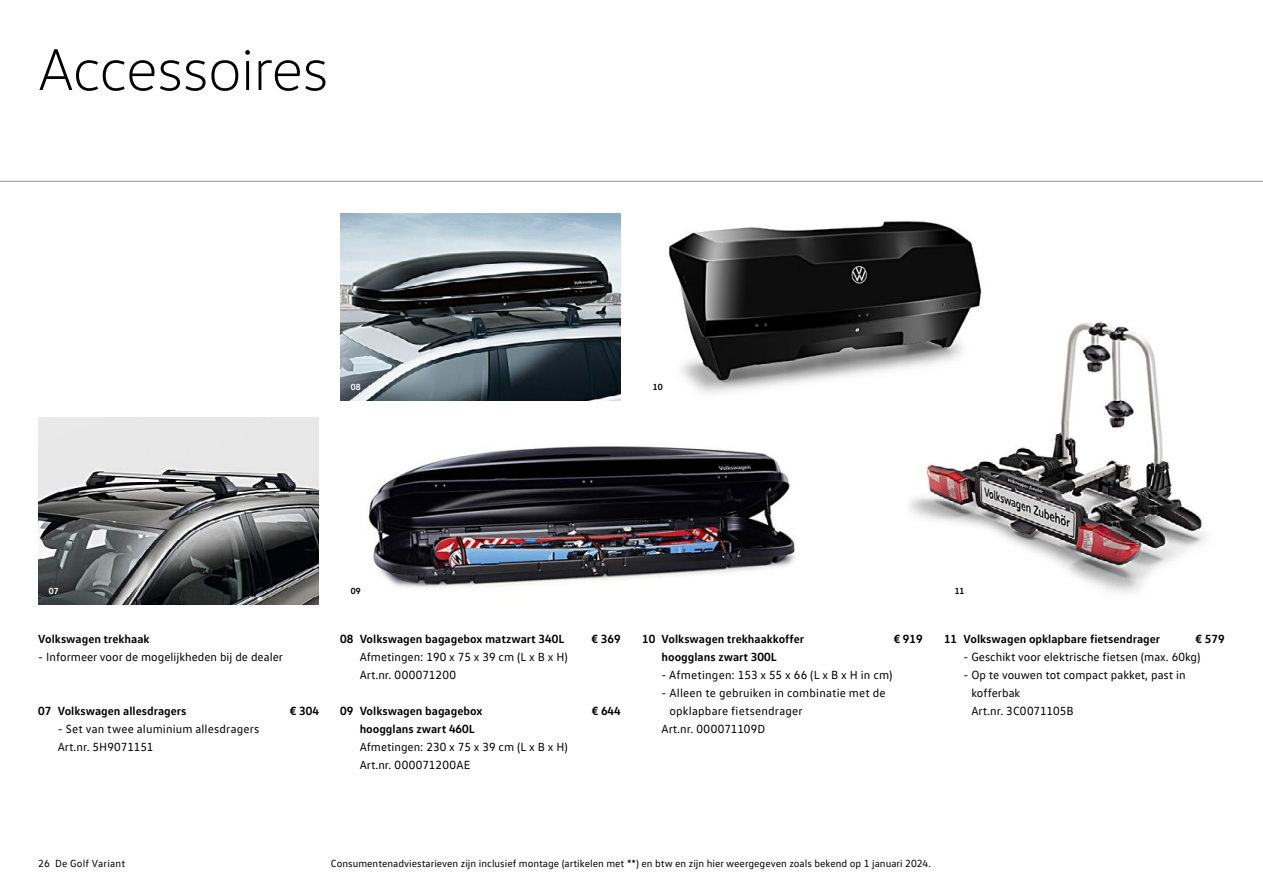
<style>
.page{position:relative;width:1263px;height:893px;background:#fff}
.page>*{position:absolute;margin:0;border:0;box-sizing:border-box;transform-origin:0 0}
.t1{font:300 60px "VW Head";letter-spacing:-.01em;color:#000}
.t2{font:12px/18px "VW Text";color:#000}
.t3{font:700 12px "VW Text";color:#000}
.t4{font:10.5px "VW Text";color:#000}
.t5{font:10.5px "VW Text";letter-spacing:.02em;color:#000}
.t6{font:700 9px "VW Text";color:#000}
.t7{font:700 9px "VW Text";color:#fff}
</style>
<div class="page">
<hr style="left:0;top:181px;width:1263px;height:1px;background:#929292">
<img style="left:909px;top:322px;width:297px;height:271px">
<img style="left:38px;top:418px;width:281px;height:187px">
<img style="left:368px;top:446px;width:427px;height:143px">
<img style="left:669px;top:221px;width:349px;height:184px">
<img style="left:340px;top:213px;width:281px;height:188px">
<h1 class="t1" style="left:38px;top:34px;width:292px">Accessoires</h1>
<p class="t7" style="left:351px;top:381px;width:11px">08</p>
<p class="t6" style="left:653px;top:381px;width:11px">10</p>
<p class="t7" style="left:49px;top:585px;width:11px">07</p>
<p class="t6" style="left:351px;top:585px;width:11px">09</p>
<p class="t6" style="left:955px;top:585px;width:11px">11</p>
<p class="t3" style="left:38px;top:631px;width:113px">Volkswagen trekhaak</p>
<p class="t2" style="left:38px;top:648px;width:246px">- Informeer voor de mogelijkheden bij de dealer</p>
<p class="t3" style="left:38px;top:703px;width:150px">07 Volkswagen allesdragers</p>
<p class="t3" style="left:290px;top:703px;width:31px">€ 304</p>
<p class="t2" style="left:58px;top:720px;width:203px">- Set van twee aluminium allesdragers<br>Art.nr. 5H9071151</p>
<p class="t3" style="left:340px;top:631px;width:226px">08 Volkswagen bagagebox matzwart 340L</p>
<p class="t3" style="left:592px;top:631px;width:31px">€ 369</p>
<p class="t2" style="left:360px;top:648px;width:210px">Afmetingen: 190 x 75 x 39 cm (L x B x H)<br>Art.nr. 000071200</p>
<p class="t3" style="left:340px;top:703px;width:144px">09 Volkswagen bagagebox</p>
<p class="t3" style="left:592px;top:703px;width:31px">€ 644</p>
<p class="t3" style="left:360px;top:721px;width:117px">hoogglans zwart 460L</p>
<p class="t2" style="left:360px;top:738px;width:210px">Afmetingen: 230 x 75 x 39 cm (L x B x H)<br>Art.nr. 000071200AE</p>
<p class="t3" style="left:642px;top:631px;width:164px">10 Volkswagen trekhaakkoffer</p>
<p class="t3" style="left:894px;top:631px;width:31px">€ 919</p>
<p class="t3" style="left:662px;top:649px;width:117px">hoogglans zwart 300L</p>
<p class="t2" style="left:662px;top:666px;width:232px">- Afmetingen: 153 x 55 x 66 (L x B x H in cm)</p>
<p class="t2" style="left:662px;top:684px;width:226px">- Alleen te gebruiken in combinatie met de</p>
<p class="t2" style="left:669px;top:702px;width:135px">opklapbare fietsendrager</p>
<p class="t2" style="left:662px;top:720px;width:105px">Art.nr. 000071109D</p>
<p class="t3" style="left:944px;top:631px;width:218px">11 Volkswagen opklapbare fietsendrager</p>
<p class="t3" style="left:1195px;top:631px;width:31px">€ 579</p>
<p class="t2" style="left:963px;top:648px;width:238px">- Geschikt voor elektrische fietsen (max. 60kg)</p>
<p class="t2" style="left:971px;top:666px;width:216px;text-indent:-8px">- Op te vouwen tot compact pakket, past in kofferbak<br>Art.nr. 3C0071105B</p>
<p class="t5" style="left:38px;top:857px;width:89px">26 De Golf Variant</p>
<p class="t4" style="left:331px;top:857px;width:602px">Consumentenadviestarieven zijn inclusief montage (artikelen met **) en btw en zijn hier weergegeven zoals bekend op 1 januari 2024.</p>
</div>
